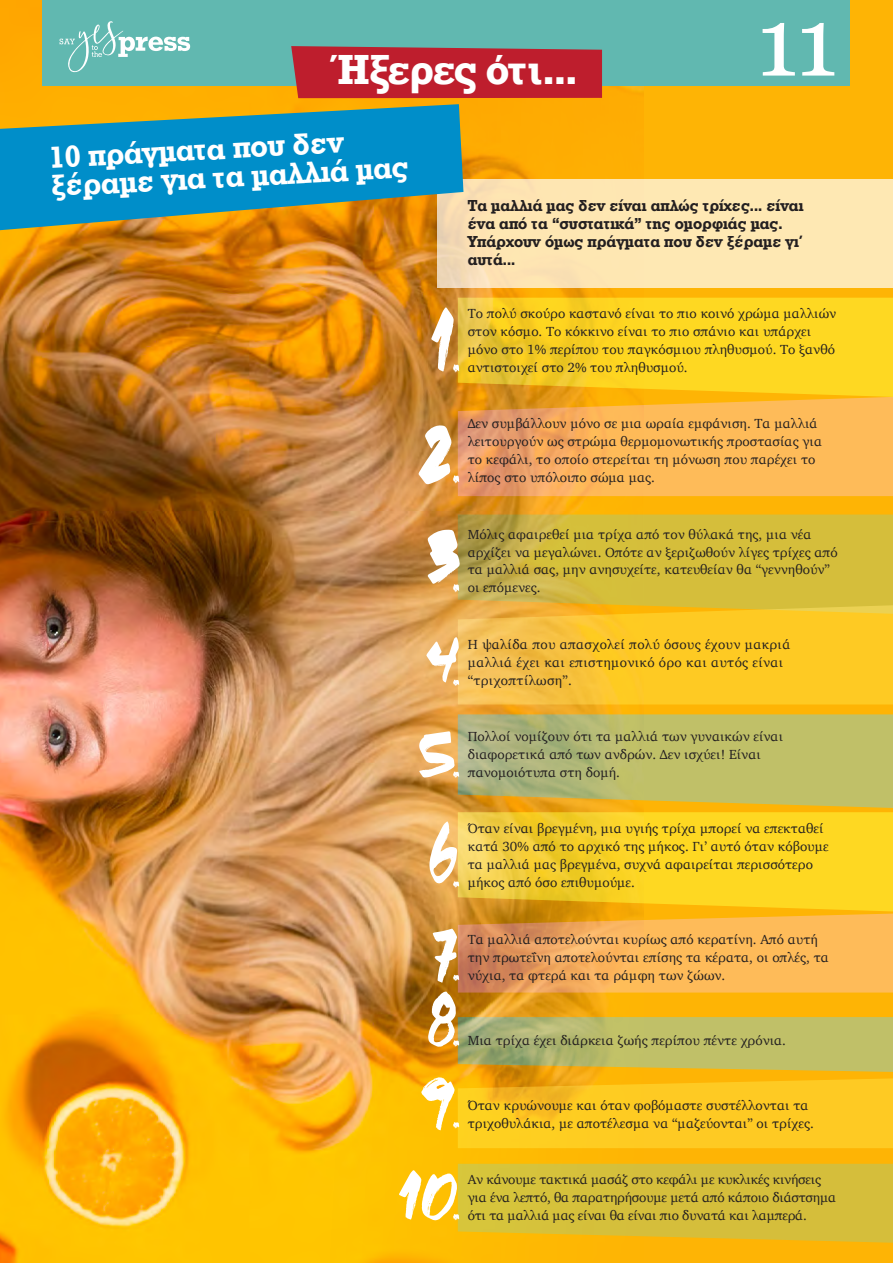
<style>
.page{position:relative;width:893px;height:1263px;background:#feb405}
.page>*{position:absolute;margin:0;border:0;box-sizing:border-box;transform-origin:0 0}
.t1{font:97.5px "Georgia";color:#fff}
.t2{font:89.7px "Abys";color:#fff;scale:.75 1}
.t3{font:87.75px "Abys";color:#fff;scale:.77 1}
.t4{font:67.5px "Abys";color:#fff}
.t5{font:700 39.6px "Rockwell";letter-spacing:-.02em;color:#fff}
.t6{font:31.5px/28.5px "UB Rockwell Bold";color:#fff}
.t7{font:16.5px/18px "UB Rockwell Bold";color:#231f20}
.t8{font:13.5px/18px "Charter";color:#231f20}
.t9{font:13.5px/18px "Charter";letter-spacing:-.02em;color:#231f20}
.t10{font:13.5px/18px "Charter";letter-spacing:.02em;color:#231f20}
.s1{font-size:67.5px}
</style>
<div class="page">
<img style="left:0;top:0;width:644px;height:1263px">
<div style="left:438px;top:179px;width:455px;height:109px;background:#fee8b3"></div>
<svg style="left:458px;top:1164px;width:435px;height:79px"></svg>
<svg style="left:458px;top:1017px;width:435px;height:55px"></svg>
<svg style="left:458px;top:298px;width:435px;height:198px"></svg>
<svg style="left:458px;top:714px;width:435px;height:278px"></svg>
<svg style="left:458px;top:514px;width:435px;height:190px"></svg>
<svg style="left:458px;top:1078px;width:435px;height:70px"></svg>
<div style="left:43px;top:0;width:807px;height:85px;background:#61b8b0"></div>
<svg style="left:60px;top:21px;width:130px;height:51px"></svg>
<div style="left:291px;top:46px;width:311px;height:52px;background:#be1e2d"></div>
<svg style="left:0;top:104px;width:463px;height:126px;fill:#008ec9"></svg>
<h1 class="t1" style="left:756px;top:-29px;width:83px">11</h1>
<h3 class="t5" style="left:330px;top:44px;width:250px">Ήξερες ότι...</h3>
<h3 class="t6" style="left:49px;top:143px;width:360px;rotate:-3deg">10 πράγματα που δεν ξέραμε για τα μαλλιά μας</h3>
<p class="t7" style="left:468px;top:196px;width:337px">Τα μαλλιά μας δεν είναι απλώς τρίχες... είναι ένα από τα “συστατικά” της ομορφιάς μας.<br>Υπάρχουν όμως πράγματα που δεν ξέραμε γι’ αυτά...</p>
<h3 class="t3" style="left:430px;top:291px;width:44px">1.</h3>
<p class="t8" style="left:468px;top:304px;width:370px">Το πολύ σκούρο καστανό είναι το πιο κοινό χρώμα μαλλιών στον κόσμο. Το κόκκινο είναι το πιο σπάνιο και υπάρχει μόνο στο 1% περίπου του παγκόσμιου πληθυσμού. Το ξανθό αντιστοιχεί στο 2% του πληθυσμού.</p>
<h3 class="t3" style="left:420px;top:402px;width:58px">2.</h3>
<p class="t8" style="left:468px;top:414px;width:356px">Δεν συμβάλλουν μόνο σε μια ωραία εμφάνιση. Τα μαλλιά λειτουργούν ως στρώμα θερμομονωτικής προστασίας για το κεφάλι, το οποίο στερείται τη μόνωση που παρέχει το λίπος στο υπόλοιπο σώμα μας.</p>
<h3 class="t3" style="left:427px;top:511px;width:48px">3.</h3>
<p class="t8" style="left:468px;top:525px;width:371px">Μόλις αφαιρεθεί μια τρίχα από τον θύλακά της, μια νέα αρχίζει να μεγαλώνει. Οπότε αν ξεριζωθούν λίγες τρίχες από τα μαλλιά σας, μην ανησυχείτε, κατευθείαν θα “γεννηθούν” οι επόμενες.</p>
<h3 class="t4" style="left:427px;top:623px;width:38px">4.</h3>
<p class="t10" style="left:468px;top:635px;width:324px">Η ψαλίδα που απασχολεί πολύ όσους έχουν μακριά μαλλιά έχει και επιστημονικό όρο και αυτός είναι “τριχοπτίλωση”.</p>
<h3 class="t4" style="left:419px;top:715px;width:46px">5.</h3>
<p class="t8" style="left:468px;top:727px;width:317px">Πολλοί νομίζουν ότι τα μαλλιά των γυναικών είναι διαφορετικά από των ανδρών. Δεν ισχύει! Είναι πανομοιότυπα στη δομή.</p>
<h2 class="t2" style="left:428px;top:805px;width:48px">6<span class="s1">.</span></h2>
<p class="t8" style="left:468px;top:819px;width:362px">Όταν είναι βρεγμένη, μια υγιής τρίχα μπορεί να επεκταθεί κατά 30% από το αρχικό της μήκος. Γι’ αυτό όταν κόβουμε τα μαλλιά μας βρεγμένα, συχνά αφαιρείται περισσότερο μήκος από όσο επιθυμούμε.</p>
<h3 class="t4" style="left:431px;top:918px;width:34px">7.</h3>
<h3 class="t4" style="left:427px;top:984px;width:38px">8.</h3>
<p class="t8" style="left:468px;top:930px;width:363px">Τα μαλλιά αποτελούνται κυρίως από κερατίνη. Από αυτή την πρωτεΐνη αποτελούνται επίσης τα κέρατα, οι οπλές, τα νύχια, τα φτερά και τα ράμφη των ζώων.</p>
<p class="t8" style="left:468px;top:1031px;width:320px">Μια τρίχα έχει διάρκεια ζωής περίπου πέντε χρόνια.</p>
<h3 class="t4" style="left:420px;top:1066px;width:45px">9.</h3>
<p class="t8" style="left:468px;top:1096px;width:348px">Όταν κρυώνουμε και όταν φοβόμαστε συστέλλονται τα τριχοθυλάκια, με αποτέλεσμα να “μαζεύονται” οι τρίχες.</p>
<h3 class="t4" style="left:398px;top:1158px;width:67px">10.</h3>
<p class="t9" style="left:468px;top:1170px;width:370px">Αν κάνουμε τακτικά μασάζ στο κεφάλι με κυκλικές κινήσεις για ένα λεπτό, θα παρατηρήσουμε μετά από κάποιο διάστσημα ότι τα μαλλιά μας είναι θα είναι πιο δυνατά και λαμπερά.</p>
</div>
